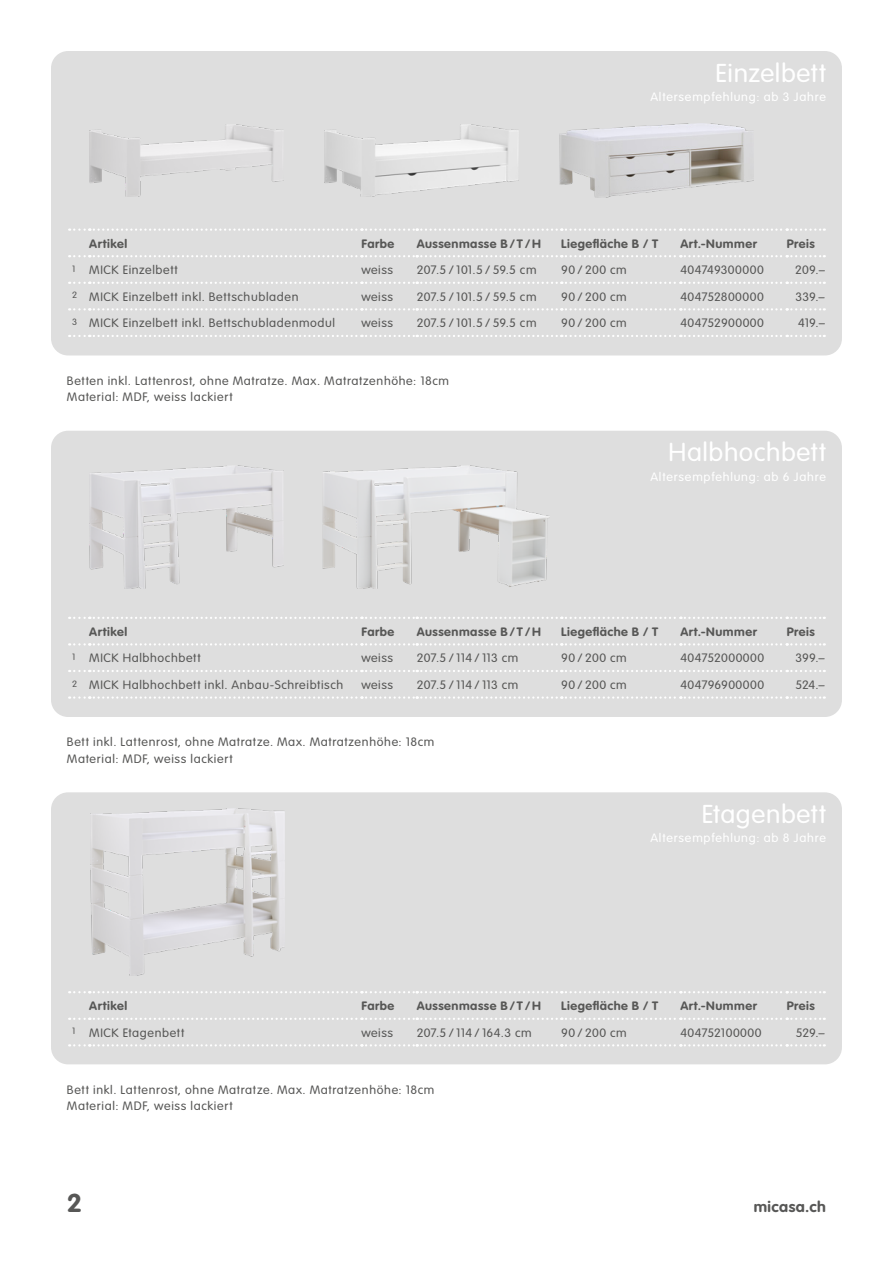
<style>
.page{position:relative;width:893px;height:1263px;background:#fff}
.page>*{position:absolute;margin:0;border:0;box-sizing:border-box;transform-origin:0 0}
.t1{font:300 25.5px "VAG Rounded";letter-spacing:.02em;color:#fff;scale:1.05 1}
.t2{font:700 25.5px "VAG Rounded";color:#575756;scale:1.05 1}
.t3{font:700 15px "VAG Rounded";letter-spacing:.03em;color:#575756;scale:1.05 1}
.t4{font:300 12px/16.5px "VAG Rounded";letter-spacing:.045em;color:#575756;scale:1.05 1}
.t5{font:700 12px "VAG Rounded";letter-spacing:.04em;color:#575756;scale:1.05 1}
.t6{font:300 12px "VAG Rounded";letter-spacing:.065em;color:#fff;scale:1.05 1}
.t7{font:300 12px "VAG Rounded";letter-spacing:.015em;color:#575756;scale:1.05 1}
.t8{font:300 12px "VAG Rounded";letter-spacing:.02em;color:#575756;scale:1.05 1}
</style>
<div class="page">
<div style="left:51px;top:51px;width:791px;height:304px;background:#dedede;border-radius:17px"></div>
<svg style="left:69px;top:255px;width:756px;height:2px"></svg>
<svg style="left:69px;top:282px;width:756px;height:2px"></svg>
<svg style="left:69px;top:308px;width:756px;height:2px"></svg>
<svg style="left:69px;top:335px;width:756px;height:2px"></svg>
<svg style="left:69px;top:228px;width:756px;height:3px"></svg>
<div style="left:51px;top:792px;width:791px;height:272px;background:#dedede;border-radius:17px"></div>
<svg style="left:69px;top:1018px;width:756px;height:2px"></svg>
<svg style="left:69px;top:1044px;width:756px;height:2px"></svg>
<svg style="left:69px;top:991px;width:756px;height:2px"></svg>
<div style="left:51px;top:431px;width:791px;height:286px;background:#dedede;border-radius:17px"></div>
<svg style="left:69px;top:643px;width:756px;height:2px"></svg>
<svg style="left:69px;top:670px;width:756px;height:2px"></svg>
<svg style="left:69px;top:696px;width:756px;height:3px"></svg>
<svg style="left:69px;top:617px;width:756px;height:2px"></svg>
<img style="left:89px;top:466px;width:194px;height:123px">
<img style="left:322px;top:466px;width:227px;height:123px">
<img style="left:90px;top:808px;width:194px;height:167px">
<img style="left:89px;top:124px;width:191px;height:72px">
<img style="left:324px;top:125px;width:195px;height:71px">
<img style="left:560px;top:123px;width:194px;height:74px">
<h1 class="t1" style="left:716px;top:58px;width:107px">Einzelbett</h1>
<p class="t6" style="left:650px;top:90px;width:169px">Altersempfehlung: ab 3 Jahre</p>
<p class="t5" style="left:89px;top:236px;width:38px">Artikel</p>
<p class="t5" style="left:361px;top:236px;width:33px">Farbe</p>
<p class="t5" style="left:417px;top:236px;width:120px">Aussenmasse B / T / H</p>
<p class="t5" style="left:561px;top:236px;width:94px">Liegefläche B / T</p>
<p class="t5" style="left:680px;top:236px;width:74px">Art.-Nummer</p>
<p class="t5" style="left:787px;top:236px;width:28px">Preis</p>
<p class="t4" style="left:72px;top:262px;width:102px"><sup>1</sup> MICK Einzelbett</p>
<p class="t4" style="left:361px;top:262px;width:32px">weiss</p>
<p class="t7" style="left:417px;top:263px;width:116px">207.5 / 101.5 / 59.5 cm</p>
<p class="t4" style="left:561px;top:262px;width:64px">90 / 200 cm</p>
<p class="t4" style="left:680px;top:262px;width:81px">404749300000</p>
<p class="t4" style="left:795px;top:262px;width:30px">209.–</p>
<p class="t4" style="left:72px;top:288px;width:217px"><sup>2</sup> MICK Einzelbett inkl. Bettschubladen</p>
<p class="t4" style="left:361px;top:288px;width:32px">weiss</p>
<p class="t7" style="left:417px;top:290px;width:116px">207.5 / 101.5 / 59.5 cm</p>
<p class="t4" style="left:561px;top:288px;width:64px">90 / 200 cm</p>
<p class="t4" style="left:680px;top:288px;width:81px">404752800000</p>
<p class="t4" style="left:796px;top:288px;width:29px">339.–</p>
<p class="t4" style="left:72px;top:315px;width:252px"><sup>3</sup> MICK Einzelbett inkl. Bettschubladenmodul</p>
<p class="t4" style="left:361px;top:315px;width:32px">weiss</p>
<p class="t7" style="left:417px;top:316px;width:116px">207.5 / 101.5 / 59.5 cm</p>
<p class="t4" style="left:561px;top:315px;width:64px">90 / 200 cm</p>
<p class="t4" style="left:680px;top:315px;width:81px">404752900000</p>
<p class="t4" style="left:798px;top:315px;width:27px">419.–</p>
<p class="t4" style="left:67px;top:372px;width:365px">Betten inkl. Lattenrost, ohne Matratze. Max. Matratzenhöhe: 18cm<br>Material: MDF, weiss lackiert</p>
<h1 class="t1" style="left:669px;top:438px;width:151px">Halbhochbett</h1>
<p class="t6" style="left:650px;top:470px;width:169px">Altersempfehlung: ab 6 Jahre</p>
<p class="t5" style="left:89px;top:624px;width:38px">Artikel</p>
<p class="t5" style="left:361px;top:624px;width:33px">Farbe</p>
<p class="t5" style="left:417px;top:624px;width:120px">Aussenmasse B / T / H</p>
<p class="t5" style="left:561px;top:624px;width:94px">Liegefläche B / T</p>
<p class="t5" style="left:680px;top:624px;width:74px">Art.-Nummer</p>
<p class="t5" style="left:787px;top:624px;width:28px">Preis</p>
<p class="t4" style="left:72px;top:650px;width:124px"><sup>1</sup> MICK Halbhochbett</p>
<p class="t4" style="left:361px;top:650px;width:32px">weiss</p>
<p class="t8" style="left:417px;top:651px;width:98px">207.5 / 114 / 113 cm</p>
<p class="t4" style="left:561px;top:650px;width:64px">90 / 200 cm</p>
<p class="t4" style="left:680px;top:650px;width:81px">404752000000</p>
<p class="t4" style="left:796px;top:650px;width:29px">399.–</p>
<p class="t4" style="left:72px;top:676px;width:260px"><sup>2</sup> MICK Halbhochbett inkl. Anbau-Schreibtisch</p>
<p class="t4" style="left:361px;top:676px;width:32px">weiss</p>
<p class="t8" style="left:417px;top:678px;width:98px">207.5 / 114 / 113 cm</p>
<p class="t4" style="left:561px;top:676px;width:64px">90 / 200 cm</p>
<p class="t4" style="left:680px;top:676px;width:81px">404796900000</p>
<p class="t4" style="left:795px;top:676px;width:30px">524.–</p>
<p class="t4" style="left:67px;top:734px;width:351px">Bett inkl. Lattenrost, ohne Matratze. Max. Matratzenhöhe: 18cm<br>Material: MDF, weiss lackiert</p>
<h1 class="t1" style="left:702px;top:799px;width:120px">Etagenbett</h1>
<p class="t6" style="left:650px;top:831px;width:169px">Altersempfehlung: ab 8 Jahre</p>
<p class="t5" style="left:89px;top:999px;width:38px">Artikel</p>
<p class="t5" style="left:361px;top:999px;width:33px">Farbe</p>
<p class="t5" style="left:417px;top:999px;width:120px">Aussenmasse B / T / H</p>
<p class="t5" style="left:561px;top:999px;width:94px">Liegefläche B / T</p>
<p class="t5" style="left:680px;top:999px;width:74px">Art.-Nummer</p>
<p class="t5" style="left:787px;top:999px;width:28px">Preis</p>
<p class="t4" style="left:72px;top:1024px;width:108px"><sup>1</sup> MICK Etagenbett</p>
<p class="t4" style="left:361px;top:1024px;width:32px">weiss</p>
<p class="t8" style="left:417px;top:1026px;width:111px">207.5 / 114 / 164.3 cm</p>
<p class="t4" style="left:561px;top:1024px;width:64px">90 / 200 cm</p>
<p class="t4" style="left:680px;top:1024px;width:79px">404752100000</p>
<p class="t4" style="left:796px;top:1024px;width:29px">529.–</p>
<p class="t4" style="left:67px;top:1081px;width:351px">Bett inkl. Lattenrost, ohne Matratze. Max. Matratzenhöhe: 18cm<br>Material: MDF, weiss lackiert</p>
<h1 class="t2" style="left:67px;top:1188px;width:16px">2</h1>
<p class="t3" style="left:754px;top:1198px;width:70px">micasa.ch</p>
</div>
